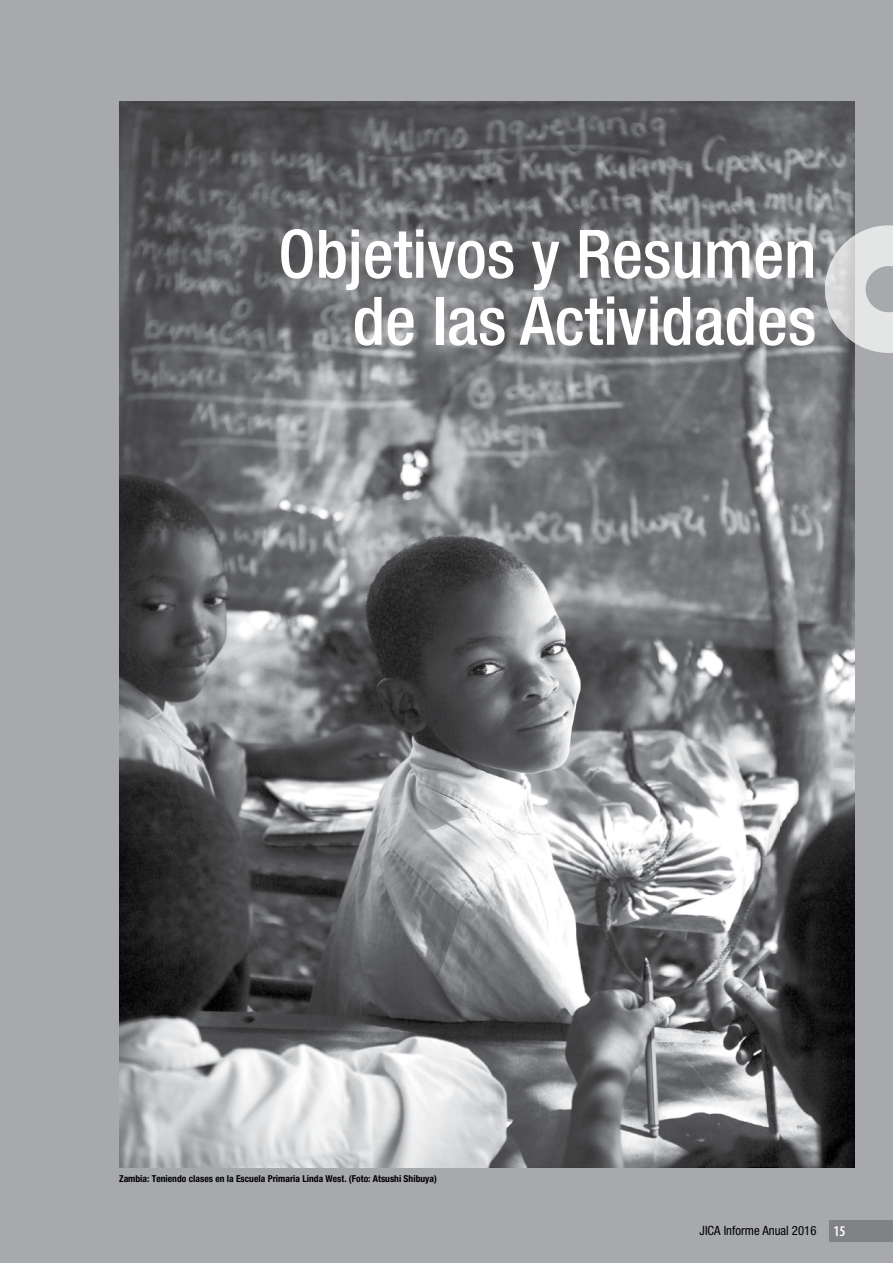
<style>
.page{position:relative;width:893px;height:1263px;background:#a7a9ac}
.page>*{position:absolute;margin:0;border:0;box-sizing:border-box;transform-origin:0 0}
.t1{font:500 condensed 66.9px/66.9px "Helvetica Neue LT Std";color:#fff;text-align:right}
.t2{font:condensed 12.75px "Helvetica Neue LT Std";color:#000}
.t3{font:700 condensed 9.6px "Helvetica Neue LT Std";color:#000}
.s1{font-family:"Myriad Pro";font-weight:600;font-size:14.85px;color:#fff}
</style>
<div class="page">
<img style="left:119px;top:101px;width:736px;height:1066px">
<svg style="left:825px;top:225px;width:68px;height:128px"></svg>
<div style="left:829px;top:1220px;width:64px;height:22px;background:#808285"></div>
<h1 class="t1" style="left:278px;top:220px;width:540px">Objetivos y Resumen de las Actividades</h1>
<p class="t3" style="left:119px;top:1172px;width:319px">Zambia: Teniendo clases en la Escuela Primaria Linda West. (Foto: Atsushi Shibuya)</p>
<h2 class="t2" style="left:700px;top:1223px;width:147px">JICA Informe Anual 2016 <span class="s1">15</span></h2>
</div>
